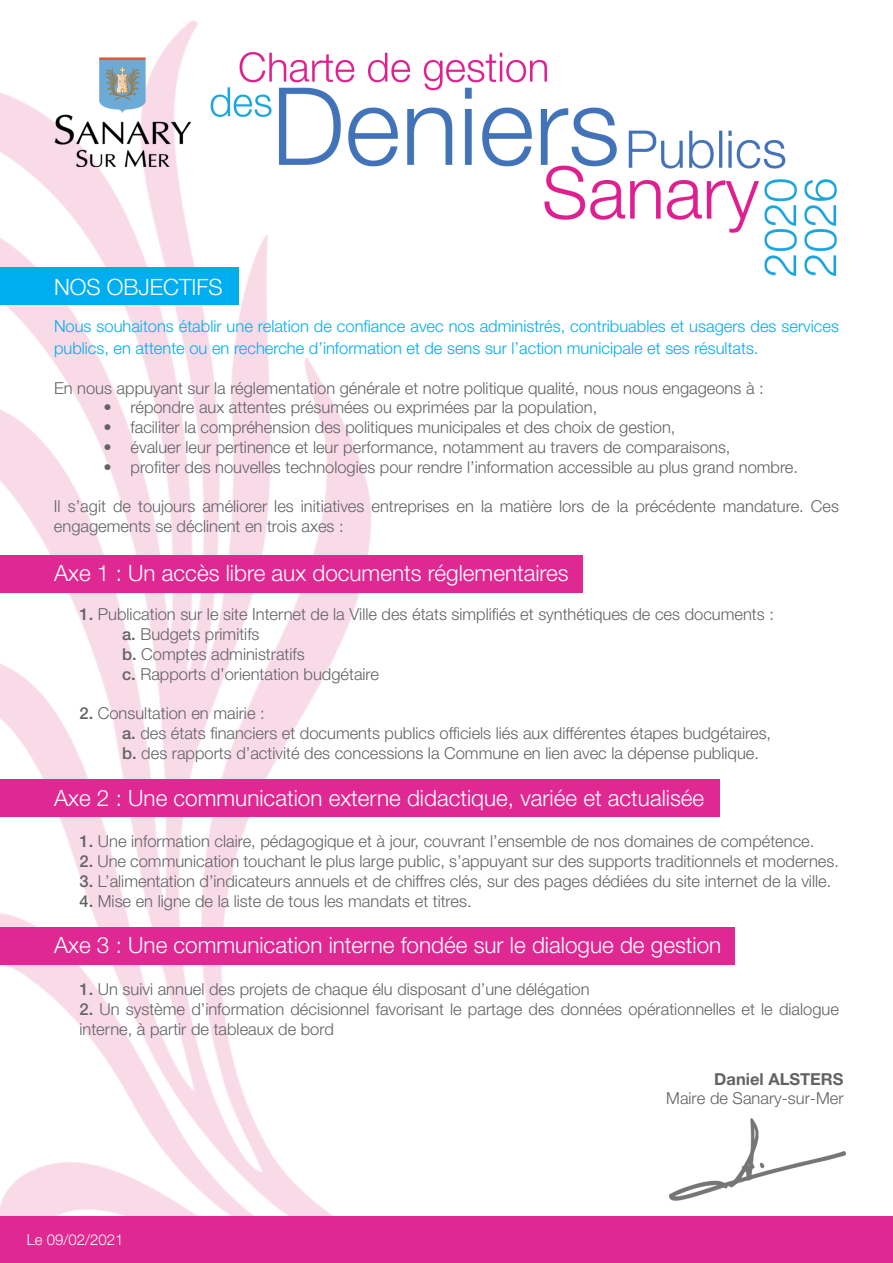
<style>
.page{position:relative;width:893px;height:1263px;background:#fff}
.page>*{position:absolute;margin:0;border:0;box-sizing:border-box;transform-origin:0 0}
.t1{font:300 22.5px "Helvetica Neue LT Std";color:#fff}
.t2{font:300 16.5px/19.8px "Helvetica Neue LT Std";color:#636366}
.t3{font:300 16.5px/21.6px "Helvetica Neue LT Std";color:#00aeef}
.t4{font:700 16.5px "Helvetica Neue LT Std";color:#636366}
.t5{font:300 15px "Helvetica Neue LT Std";color:#fff}
.s1{font-weight:500}
</style>
<div class="page">
<img style="left:0;top:20px;width:893px;height:1197px">
<div style="left:0;top:268px;width:238px;height:37px;background:#00aeef"></div>
<div style="left:0;top:555px;width:583px;height:37px;background:#e02892"></div>
<div style="left:0;top:779px;width:720px;height:37px;background:#e02892"></div>
<div style="left:0;top:927px;width:735px;height:37px;background:#e02892"></div>
<div style="left:0;top:1217px;width:893px;height:46px;background:#e02892"></div>
<img style="left:670px;top:1119px;width:175px;height:82px">
<h1 class="t1" style="left:54px;top:273px;width:170px">NOS OBJECTIFS</h1>
<p class="t3" style="left:54px;top:315px;width:786px">Nous souhaitons établir une relation de confiance avec nos administrés, contribuables et usagers des services publics, en attente ou en recherche d’information et de sens sur l’action municipale et ses résultats.</p>
<p class="t2" style="left:54px;top:377px;width:711px">En nous appuyant sur la réglementation générale et notre politique qualité, nous nous engageons à :</p>
<p class="t2" style="left:104px;top:397px;width:495px">• répondre aux attentes présumées ou exprimées par la population,</p>
<p class="t2" style="left:104px;top:417px;width:573px">• faciliter la compréhension des politiques municipales et des choix de gestion,</p>
<p class="t2" style="left:104px;top:437px;width:628px">• évaluer leur pertinence et leur performance, notamment au travers de comparaisons,</p>
<p class="t2" style="left:104px;top:457px;width:696px">• profiter des nouvelles technologies pour rendre l’information accessible au plus grand nombre.</p>
<p class="t2" style="left:54px;top:496px;width:787px">Il s’agit de toujours améliorer les initiatives entreprises en la matière lors de la précédente mandature. Ces engagements se déclinent en trois axes :</p>
<h1 class="t1" style="left:54px;top:559px;width:516px">Axe 1 : Un accès libre aux documents réglementaires</h1>
<p class="t2" style="left:122px;top:604px;width:653px;text-indent:-43px"><span class="s1">1.</span> Publication sur le site Internet de la Ville des états simplifiés et synthétiques de ces documents : <span class="s1">a.</span> Budgets primitifs<br><span class="s1">b.</span> Comptes administratifs<br><span class="s1">c.</span> Rapports d’orientation budgétaire</p>
<p class="t2" style="left:122px;top:703px;width:651px;text-indent:-43px"><span class="s1">2.</span> Consultation en mairie :<br><span class="s1">a.</span> des états financiers et documents publics officiels liés aux différentes étapes budgétaires, <span class="s1">b.</span> des rapports d’activité des concessions la Commune en lien avec la dépense publique.</p>
<h1 class="t1" style="left:54px;top:784px;width:652px">Axe 2 : Une communication externe didactique, variée et actualisée</h1>
<p class="t2" style="left:80px;top:831px;width:736px"><span class="s1">1.</span> Une information claire, pédagogique et à jour, couvrant l’ensemble de nos domaines de compétence.</p>
<p class="t2" style="left:80px;top:851px;width:761px"><span class="s1">2.</span> Une communication touchant le plus large public, s’appuyant sur des supports traditionnels et modernes.</p>
<p class="t2" style="left:80px;top:871px;width:753px"><span class="s1">3.</span> L’alimentation d’indicateurs annuels et de chiffres clés, sur des pages dédiées du site internet de la ville.</p>
<p class="t2" style="left:80px;top:890px;width:394px"><span class="s1">4.</span> Mise en ligne de la liste de tous les mandats et titres.</p>
<h1 class="t1" style="left:54px;top:932px;width:669px">Axe 3 : Une communication interne fondée sur le dialogue de gestion</h1>
<p class="t2" style="left:80px;top:979px;width:512px"><span class="s1">1.</span> Un suivi annuel des projets de chaque élu disposant d’une délégation</p>
<p class="t2" style="left:80px;top:998px;width:761px"><span class="s1">2.</span> Un système d’information décisionnel favorisant le partage des données opérationnelles et le dialogue interne, à partir de tableaux de bord</p>
<p class="t4" style="left:714px;top:1068px;width:131px">Daniel ALSTERS</p>
<p class="t2" style="left:666px;top:1088px;width:179px">Maire de Sanary-sur-Mer</p>
<p class="t5" style="left:27px;top:1231px;width:98px">Le 09/02/2021</p>
</div>
